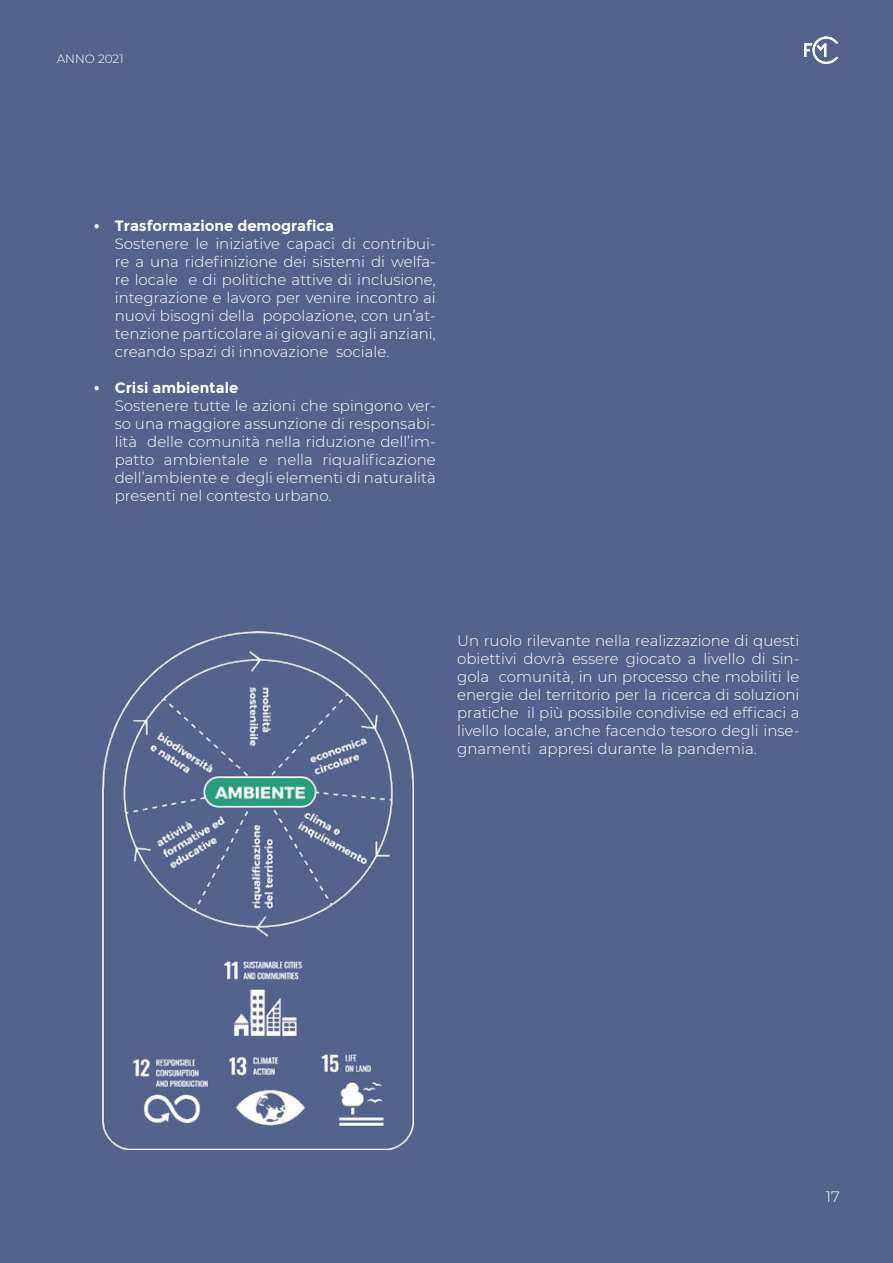
<style>
.page{position:relative;width:893px;height:1263px;background:#54638e}
.page>*{position:absolute;margin:0;border:0;box-sizing:border-box;transform-origin:0 0}
.t1{font:300 15px/18px "Montserrat";color:#fff;text-align:justify}
.t2{font:700 15px "Montserrat";color:#fff}
.t3{font:300 12px "Montserrat";color:#fff}
</style>
<div class="page">
<img style="left:102px;top:631px;width:311px;height:518px">
<svg style="left:804px;top:37px;width:34px;height:27px"></svg>
<p class="t3" style="left:57px;top:50px;width:68px">ANNO 2021</p>
<p class="t2" style="left:94px;top:217px;width:242px">• Trasformazione demografica</p>
<p class="t1" style="left:115px;top:235px;width:323px">Sostenere le iniziative capaci di contribui&shy;re a una ridefinizione dei sistemi di welfa&shy;re locale e di politiche attive di inclusione, integrazione e lavoro per venire incontro ai nuovi bisogni della popolazione, con un’at&shy;tenzione particolare ai giovani e agli anziani, creando spazi di innovazione sociale.</p>
<p class="t2" style="left:94px;top:379px;width:146px">• Crisi ambientale</p>
<p class="t1" style="left:115px;top:397px;width:323px">Sostenere tutte le azioni che spingono ver&shy;so una maggiore assunzione di responsabi&shy;lità delle comunità nella riduzione dell’im&shy;patto ambientale e nella riqualificazione dell’ambiente e degli elementi di naturalità presenti nel contesto urbano.</p>
<p class="t1" style="left:457px;top:631px;width:344px">Un ruolo rilevante nella realizzazione di questi obiettivi dovrà essere giocato a livello di sin&shy;gola comunità, in un processo che mobiliti le energie del territorio per la ricerca di soluzioni pratiche il più possibile condivise ed efficaci a livello locale, anche facendo tesoro degli inse&shy;gnamenti appresi durante la pandemia.</p>
<p class="t1" style="left:826px;top:1187px;width:16px">17</p>
</div>
